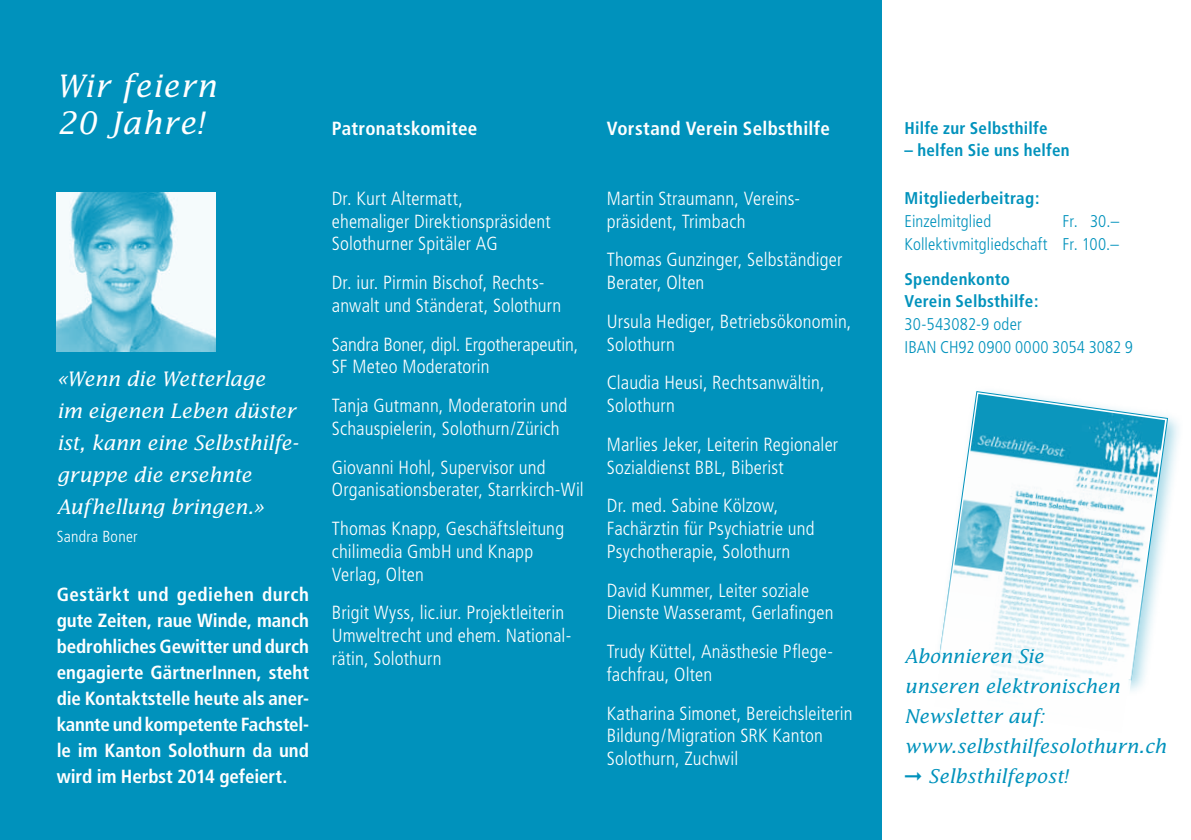
<style>
.page{position:relative;width:1191px;height:840px;background:#fff}
.page>*{position:absolute;margin:0;border:0;box-sizing:border-box;transform-origin:0 0}
.t1{font:italic 31px/37.2px "Lucida";letter-spacing:.025em;color:#fff}
.t2{font:italic 20px/32px "Lucida";letter-spacing:-.015em;color:#fff}
.t3{font:300 condensed 19px/22.8px "Frutiger";letter-spacing:.01em;color:#fff}
.t4{font:700 condensed 19px/26px "Frutiger";color:#fff;text-align:justify}
.t5{font:italic 19px/30px "Lucida";letter-spacing:-.01em;color:#0092bc}
.t6{font:300 condensed 17px/22.6px "Frutiger";letter-spacing:.005em;color:#0092bc;text-align:right}
.t7{font:700 condensed 17px/22.6px "Frutiger";letter-spacing:.015em;color:#0092bc}
.t8{font:300 condensed 16px "Frutiger";letter-spacing:.015em;color:#fff}
</style>
<div class="page">
<div style="left:0;top:0;width:882px;height:839px;background:#0092bc"></div>
<img style="left:57px;top:192px;width:158px;height:159px">
<div style="left:934px;top:385px;width:251px;height:312px;background:#0092bc;opacity:.35"></div>
<svg style="left:934px;top:391px;width:234px;height:306px"></svg>
<h1 class="t1" style="left:56px;top:66px;width:161px">Wir feiern<br>20 Jahre!</h1>
<p class="t2" style="left:57px;top:362px;width:243px">«Wenn die Wetterlage<br>im eigenen Leben düster ist, kann eine Selbsthilfe&shy;gruppe die ersehnte<br>Aufhellung bringen.»</p>
<p class="t8" style="left:57px;top:527px;width:82px">Sandra Boner</p>
<p class="t4" style="left:57px;top:581px;width:254px">Gestärkt und gediehen durch gute Zeiten, raue Winde, manch bedrohliches Gewitter und durch engagierte GärtnerInnen, steht die Kontaktstelle heute als aner&shy;kannte und kompetente Fachstel&shy;le im Kanton Solothurn da und wird im Herbst 2014 gefeiert.</p>
<p class="t4" style="left:332px;top:115px;width:147px">Patronatskomitee</p>
<p class="t3" style="left:332px;top:187px;width:220px">Dr. Kurt Altermatt,<br>ehemaliger Direktionspräsident<br>Solothurner Spitäler AG</p>
<p class="t3" style="left:332px;top:271px;width:231px">Dr. iur. Pirmin Bischof, Rechts&shy;anwalt und Ständerat, Solothurn</p>
<p class="t3" style="left:332px;top:333px;width:248px">Sandra Boner, dipl. Ergotherapeutin,<br>SF Meteo Moderatorin</p>
<p class="t3" style="left:332px;top:394px;width:237px">Tanja Gutmann, Moderatorin und<br>Schauspielerin, Solothurn/Zürich</p>
<p class="t3" style="left:332px;top:455px;width:253px">Giovanni Hohl, Supervisor und<br>Organisationsberater, Starrkirch-Wil</p>
<p class="t3" style="left:332px;top:517px;width:234px">Thomas Knapp, Geschäftsleitung chilimedia GmbH und Knapp<br>Verlag, Olten</p>
<p class="t3" style="left:332px;top:601px;width:241px">Brigit Wyss, lic.iur. Projektleiterin<br>Umweltrecht und ehem. National&shy;rätin, Solothurn</p>
<p class="t4" style="left:607px;top:116px;width:224px">Vorstand Verein Selbsthilfe</p>
<p class="t3" style="left:607px;top:187px;width:195px">Martin Straumann, Vereins&shy;präsident, Trimbach</p>
<p class="t3" style="left:607px;top:248px;width:237px">Thomas Gunzinger, Selbständiger<br>Berater, Olten</p>
<p class="t3" style="left:607px;top:310px;width:246px">Ursula Hediger, Betriebsökonomin,<br>Solothurn</p>
<p class="t3" style="left:607px;top:371px;width:219px">Claudia Heusi, Rechtsanwältin,<br>Solothurn</p>
<p class="t3" style="left:607px;top:433px;width:233px">Marlies Jeker, Leiterin Regionaler<br>Sozialdienst BBL, Biberist</p>
<p class="t3" style="left:607px;top:494px;width:209px">Dr. med. Sabine Kölzow,<br>Fachärztin für Psychiatrie und<br>Psychotherapie, Solothurn</p>
<p class="t3" style="left:607px;top:578px;width:228px">David Kummer, Leiter soziale<br>Dienste Wasseramt, Gerlafingen</p>
<p class="t3" style="left:607px;top:640px;width:228px">Trudy Küttel, Anästhesie Pflege&shy;fachfrau, Olten</p>
<p class="t3" style="left:607px;top:701px;width:247px">Katharina Simonet, Bereichsleiterin<br>Bildung/Migration SRK Kanton<br>Solothurn, Zuchwil</p>
<p class="t7" style="left:904px;top:116px;width:144px">Hilfe zur Selbsthilfe</p>
<p class="t7" style="left:904px;top:138px;width:167px">– helfen Sie uns helfen</p>
<p class="t7" style="left:904px;top:187px;width:136px">Mitgliederbeitrag:</p>
<p class="t6" style="left:904px;top:210px;width:88px">Einzelmitglied</p>
<p class="t6" style="left:904px;top:210px;width:216px">Fr. 30.–<br>Kollektivmitgliedschaft Fr. 100.–</p>
<p class="t7" style="left:904px;top:267px;width:135px">Spendenkonto<br>Verein Selbsthilfe:</p>
<p class="t6" style="left:904px;top:313px;width:230px;text-align:left">30-543082-9 oder<br>IBAN CH92 0900 0000 3054 3082 9</p>
<p class="t5" style="left:904px;top:640px;width:263px">Abonnieren Sie<br>unseren elektronischen<br>Newsletter auf: www.selbsthilfesolothurn.ch ➞ Selbsthilfepost!</p>
</div>
